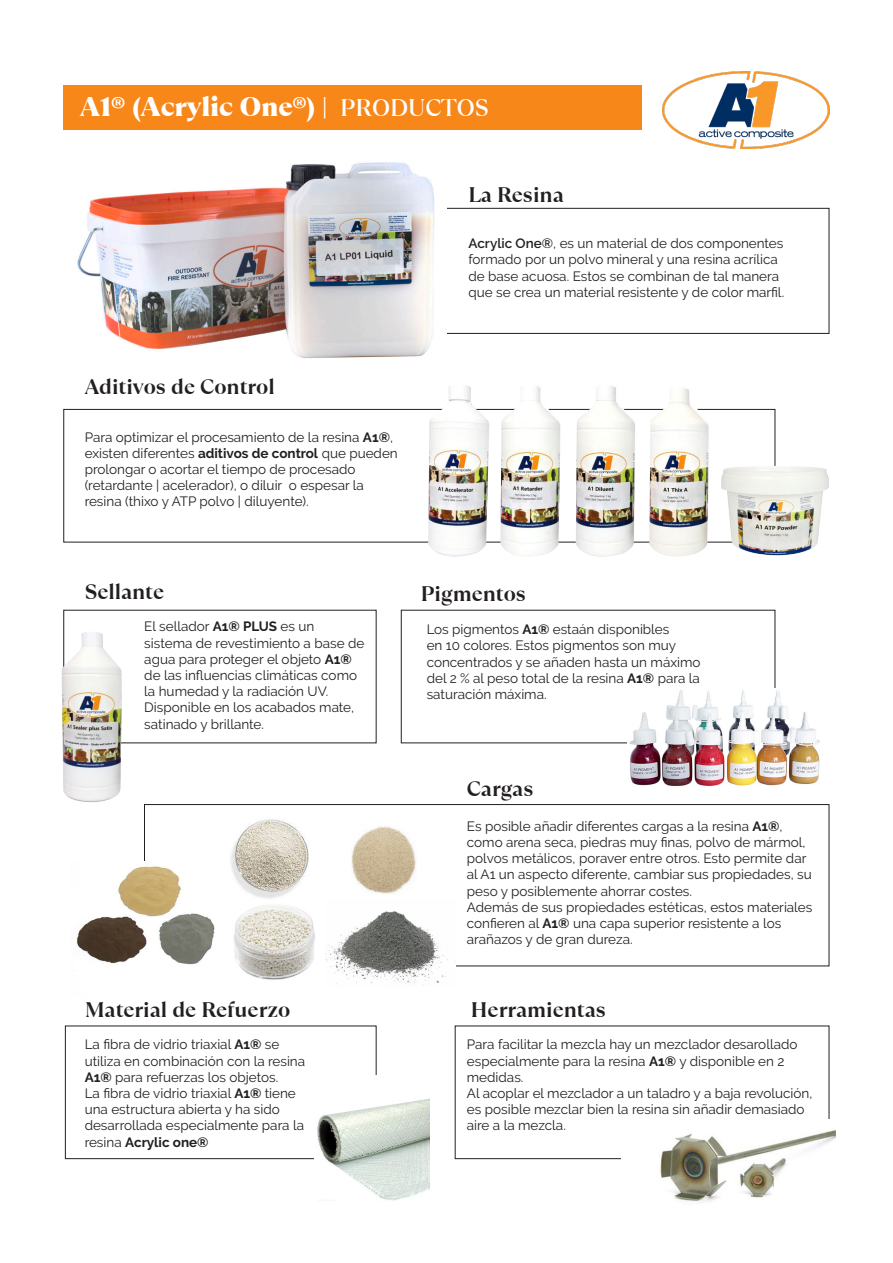
<style>
.page{position:relative;width:893px;height:1263px;background:#fff}
.page>*{position:absolute;margin:0;border:0;box-sizing:border-box;transform-origin:0 0}
.t1{font:900 27px "TT Ramillas";color:#fff}
.t2{font:700 21px "TT Ramillas";color:#231f20}
.t3{font:13.5px/16.2px "Raleway";color:#231f20}
.s1{font-weight:500;font-size:24px}
.s2{font-weight:600}
.s3{font-weight:700}
</style>
<div class="page">
<div style="left:64px;top:86px;width:578px;height:44px;background:#f8871a"></div>
<img style="left:660px;top:1130px;width:176px;height:72px">
<div style="left:200px;top:208px;width:629px;height:126px;border:1px solid #231f20"></div>
<div style="left:64px;top:409px;width:711px;height:133px;border:1px solid #231f20"></div>
<div style="left:144px;top:804px;width:685px;height:162px;border:1px solid #231f20"></div>
<img style="left:77px;top:162px;width:369px;height:196px">
<img style="left:663px;top:71px;width:166px;height:77px">
<img style="left:76px;top:862px;width:139px;height:104px">
<img style="left:324px;top:911px;width:131px;height:75px">
<img style="left:428px;top:386px;width:61px;height:170px">
<img style="left:576px;top:386px;width:61px;height:170px">
<img style="left:500px;top:386px;width:62px;height:170px">
<img style="left:649px;top:388px;width:61px;height:168px">
<img style="left:721px;top:466px;width:108px;height:90px">
<img style="left:216px;top:904px;width:108px;height:76px">
<img style="left:351px;top:826px;width:65px;height:68px">
<img style="left:231px;top:819px;width:78px;height:80px">
<div style="left:65px;top:1026px;width:311px;height:133px;border:1px solid #231f20"></div>
<img style="left:315px;top:1076px;width:114px;height:125px">
<img style="left:61px;top:631px;width:61px;height:171px">
<img style="left:629px;top:690px;width:191px;height:96px">
<p class="t1" style="left:80px;top:89px;width:410px">A1® (Acrylic One®) | <span class="s1">PRODUCTOS</span></p>
<p class="t2" style="left:468px;top:182px;width:97px">La Resina</p>
<p class="t3" style="left:468px;top:235px;width:317px"><span class="s2">Acrylic One®</span>, es un material de dos componentes formado por un polvo mineral y una resina acrílica de base acuosa. Estos se combinan de tal manera que se crea un material resistente y de color marfil.</p>
<p class="t2" style="left:85px;top:374px;width:192px">Aditivos de Control</p>
<p class="t3" style="left:85px;top:429px;width:315px">Para optimizar el procesamiento de la resina <span class="s3">A1®</span>, existen diferentes <span class="s3">aditivos de control</span> que pueden prolongar o acortar el tiempo de procesado (retardante | acelerador), o diluir o espesar la resina (thixo y ATP polvo | diluyente).</p>
<p class="t2" style="left:85px;top:579px;width:81px">Sellante</p>
<p class="t3" style="left:144px;top:618px;width:222px">El sellador <span class="s3">A1® PLUS</span> es un sistema de revestimiento a base de agua para proteger el objeto <span class="s3">A1® </span>de las influencias climáticas como la humedad y la radiación UV.</p>
<p class="t3" style="left:144px;top:699px;width:211px">Disponible en los acabados mate, satinado y brillante.</p>
<p class="t2" style="left:421px;top:581px;width:106px">Pigmentos</p>
<p class="t3" style="left:427px;top:621px;width:275px">Los pigmentos <span class="s3">A1®</span> estaán disponibles<br>en 10 colores. Estos pigmentos son muy concentrados y se añaden hasta un máximo del 2 % al peso total de la resina <span class="s3">A1®</span> para la saturación máxima.</p>
<p class="t2" style="left:467px;top:776px;width:68px">Cargas</p>
<p class="t3" style="left:467px;top:818px;width:346px">Es posible añadir diferentes cargas a la resina <span class="s3">A1®</span>, como arena seca, piedras muy finas, polvo de mármol, polvos metálicos, poraver entre otros. Esto permite dar al A1 un aspecto diferente, cambiar sus propiedades, su peso y posiblemente ahorrar costes.</p>
<p class="t3" style="left:467px;top:899px;width:347px">Además de sus propiedades estéticas, estos materiales confieren al <span class="s3">A1®</span> una capa superior resistente a los arañazos y de gran dureza.</p>
<p class="t2" style="left:85px;top:997px;width:207px">Material de Refuerzo</p>
<p class="t2" style="left:471px;top:997px;width:136px">Herramientas</p>
<p class="t3" style="left:85px;top:1036px;width:222px">La fibra de vidrio triaxial <span class="s3">A1®</span> se utiliza en combinación con la resina<br><span class="s3">A1®</span> para refuerzas los objetos.</p>
<p class="t3" style="left:85px;top:1085px;width:221px">La fibra de vidrio triaxial <span class="s3">A1®</span> tiene una estructura abierta y ha sido desarrollada especialmente para la resina <span class="s3">Acrylic one®</span></p>
<p class="t3" style="left:467px;top:1036px;width:332px">Para facilitar la mezcla hay un mezclador desarollado especialmente para la resina <span class="s3">A1®</span> y disponible en 2 medidas.</p>
<p class="t3" style="left:467px;top:1085px;width:347px">Al acoplar el mezclador a un taladro y a baja revolución, es posible mezclar bien la resina sin añadir demasiado aire a la mezcla.</p>
</div>
